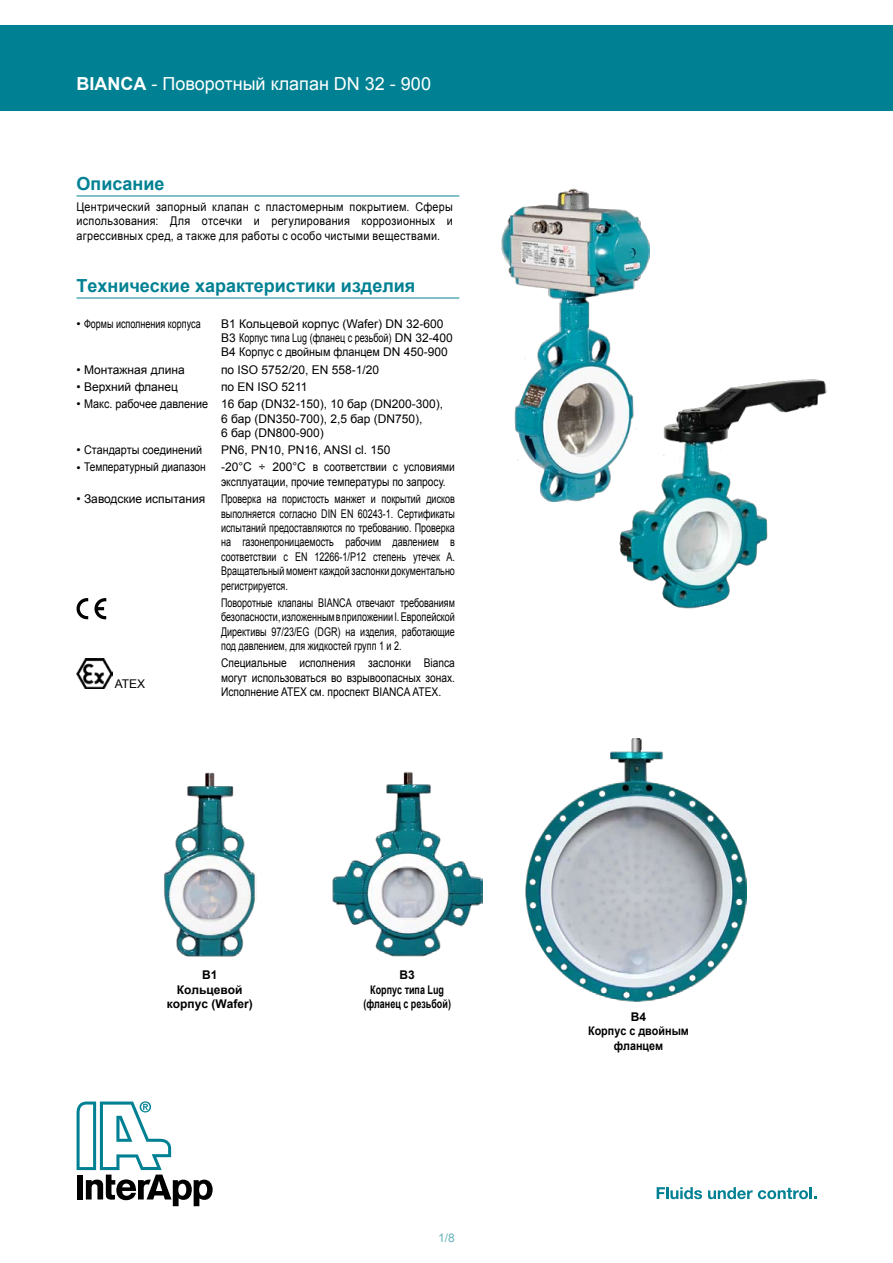
<style>
.page{position:relative;width:893px;height:1263px;background:#fff}
.page>*{position:absolute;margin:0;border:0;box-sizing:border-box;transform-origin:0 0}
.t1{font:700 18px "Arial";color:#008193}
.t2{font:18px "Arial";color:#fff}
.t3{font:12px/14.4px "Arial";color:#000}
.t4{font:12px/14.4px "Arial";color:#000;text-align:justify;scale:.75 1}
.t5{font:12px/14.4px "Arial";color:#000;text-align:justify;scale:.9 1}
.t6{font:12px/14.4px "Arial";color:#000;text-align:justify;scale:.85 1}
.t7{font:700 12px/14.4px "Arial";color:#000;text-align:center}
.t8{font:12px "Arial";color:#66b3be}
.s1{font-weight:700}
</style>
<div class="page">
<svg style="left:77px;top:1101px;width:136px;height:105px"></svg>
<svg style="left:657px;top:1187px;width:45px;height:12px"></svg>
<svg style="left:708px;top:1187px;width:108px;height:12px"></svg>
<div style="left:0;top:26px;width:893px;height:85px;background:#008193"></div>
<img style="left:502px;top:188px;width:148px;height:313px">
<img style="left:618px;top:378px;width:208px;height:230px">
<img style="left:164px;top:772px;width:91px;height:185px">
<img style="left:332px;top:772px;width:151px;height:185px">
<img style="left:525px;top:738px;width:222px;height:263px">
<hr style="left:77px;top:196px;width:382px;height:1px;background:#008193">
<hr style="left:77px;top:298px;width:382px;height:1px;background:#008193">
<svg style="left:94px;top:598px;width:12px;height:21px"></svg>
<svg style="left:77px;top:598px;width:11px;height:21px"></svg>
<img style="left:77px;top:658px;width:35px;height:30px">
<h1 class="t2" style="left:77px;top:72px;width:356px"><span class="s1">BIANCA</span> - Поворотный клапан DN 32 - 900</h1>
<h1 class="t1" style="left:77px;top:171px;width:89px">Описание</h1>
<p class="t5" style="left:77px;top:200px;width:420px">Центрический запорный клапан с пластомерным покрытием. Сферы использования: Для отсечки и регулирования коррозионных и агрессивных сред, а также для работы с особо чистыми веществами.</p>
<h1 class="t1" style="left:77px;top:273px;width:340px">Технические характеристики изделия</h1>
<p class="t3" style="left:77px;top:316px;width:126px">• Формы исполнения корпуса</p>
<p class="t3" style="left:221px;top:316px;width:233px">B1 Кольцевой корпус (Wafer) DN 32-600<br>B3 Корпус типа Lug (фланец с резьбой) DN 32-400<br>B4 Корпус с двойным фланцем DN 450-900</p>
<p class="t3" style="left:77px;top:362px;width:110px">• Монтажная длина</p>
<p class="t3" style="left:221px;top:362px;width:159px">по ISO 5752/20, EN 558-1/20</p>
<p class="t3" style="left:77px;top:380px;width:103px">• Верхний фланец</p>
<p class="t3" style="left:221px;top:380px;width:88px">по EN ISO 5211</p>
<p class="t3" style="left:221px;top:397px;width:223px;text-indent:-145px">• Макс. рабочее давление 16 бар (DN32-150), 10 бар (DN200-300),<br>6 бар (DN350-700), 2,5 бар (DN750),<br>6 бар (DN800-900)</p>
<p class="t3" style="left:77px;top:443px;width:127px">• Стандарты соединений</p>
<p class="t3" style="left:221px;top:443px;width:171px">PN6, PN10, PN16, ANSI cl. 150</p>
<p class="t3" style="left:77px;top:460px;width:131px">• Температурный диапазон</p>
<p class="t3" style="left:221px;top:460px;width:235px">-20°C ÷ 200°C в соответствии с условиями эксплуатации, прочие температуры по запросу.</p>
<p class="t3" style="left:77px;top:492px;width:130px">• Заводские испытания</p>
<p class="t4" style="left:221px;top:492px;width:313px">Проверка на пористость манжет и покрытий дисков выполняется согласно DIN EN 60243-1. Сертификаты испытаний предоставляются по требованию. Проверка на газонепроницаемость рабочим давлением в соответствии с EN 12266-1/P12 степень утечек A.<br>Вращательный момент каждой заслонки документально регистрируется.</p>
<p class="t4" style="left:221px;top:595px;width:313px">Поворотные клапаны BIANCA отвечают требованиям безопасности, изложенным в приложении I. Европейской Директивы 97/23/EG (DGR) на изделия, работающие под давлением, для жидкостей групп 1 и 2.</p>
<p class="t3" style="left:115px;top:677px;width:32px">ATEX</p>
<p class="t6" style="left:221px;top:656px;width:277px">Специальные исполнения заслонки Bianca могут использоваться во взрывоопасных зонах.<br>Исполнение ATEX см. проспект BIANCA ATEX.</p>
<p class="t7" style="left:167px;top:968px;width:87px">B1<br>Кольцевой корпус (Wafer)</p>
<p class="t7" style="left:363px;top:968px;width:89px">B3<br>Корпус типа Lug (фланец с резьбой)</p>
<p class="t8" style="left:438px;top:1230px;width:18px">1/8</p>
<p class="t7" style="left:588px;top:1010px;width:102px">B4<br>Корпус с двойным фланцем</p>
</div>
